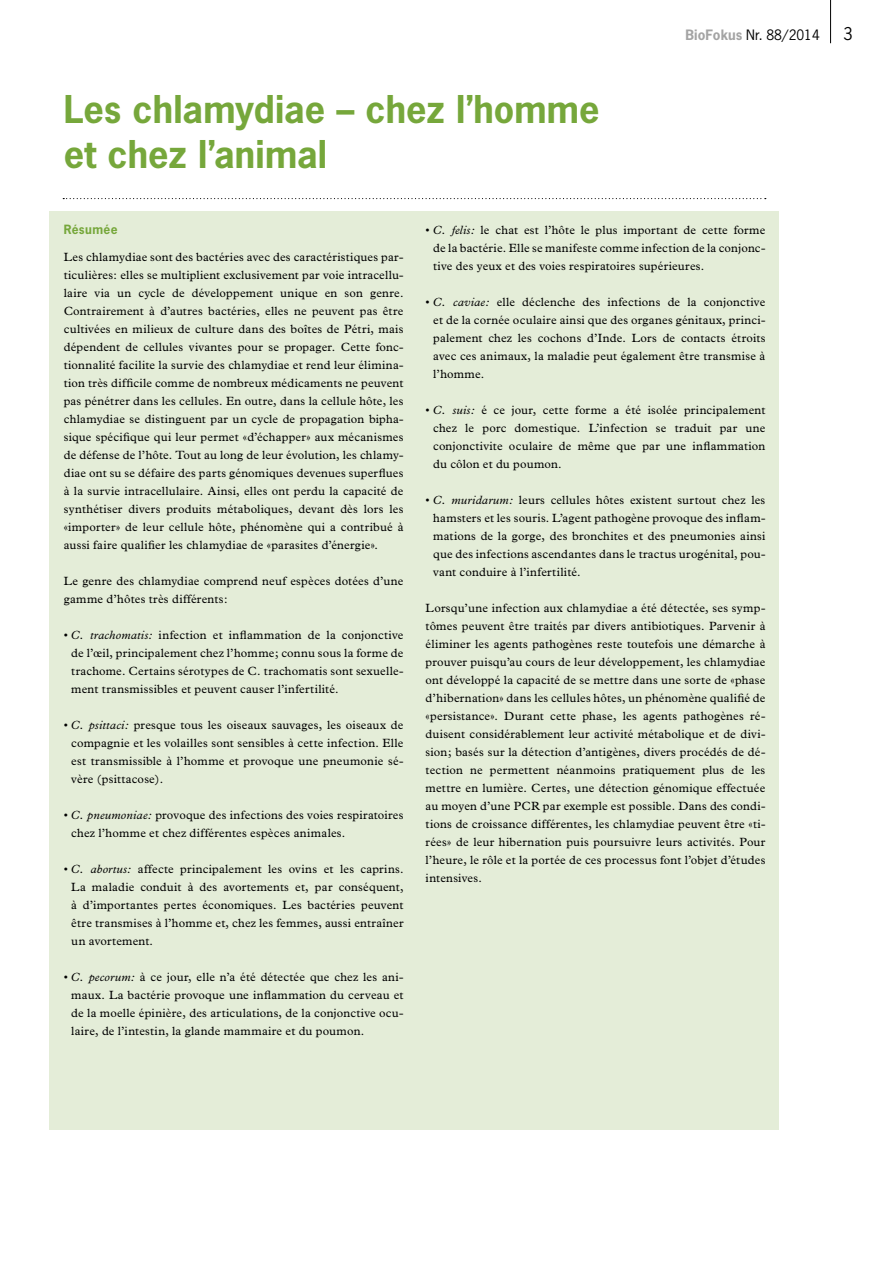
<style>
.page{position:relative;width:893px;height:1263px;background:#fff}
.page>*{position:absolute;margin:0;border:0;box-sizing:border-box;transform-origin:0 0}
.t1{font:700 36px/45px "News Gothic";color:#76a73b}
.t2{font:16.5px "News Gothic";color:#000}
.t3{font:13.5px "News Gothic";color:#000}
.t4{font:12px/18px "Plantin";letter-spacing:.02em;color:#000;text-align:justify}
.t5{font:700 12px "News Gothic";letter-spacing:.03em;color:#76a73b}
.s1{font-weight:700;color:#a4a4a4}
.s2{font-style:italic}
</style>
<div class="page">
<hr style="left:830px;top:0;width:1px;height:43px;background:#000">
<div style="left:415px;top:212px;width:364px;height:918px;background:#e4edd8"></div>
<div style="left:49px;top:212px;width:367px;height:918px;background:#e4edd8"></div>
<svg style="left:63px;top:198px;width:703px;height:1px"></svg>
<h1 class="t1" style="left:64px;top:86px;width:537px">Les chlamydiae – chez l’homme et chez l’animal</h1>
<p class="t3" style="left:685px;top:26px;width:136px"><span class="s1">BioFokus</span> Nr. 88/2014</p>
<h2 class="t2" style="left:843px;top:23px;width:11px">3</h2>
<p class="t5" style="left:64px;top:222px;width:55px">Résumée</p>
<p class="t4" style="left:64px;top:248px;width:341px">Les chlamydiae sont des bactéries avec des caractéristiques par&shy;ticulières: elles se multiplient exclusivement par voie intracellu&shy;laire via un cycle de développement unique en son genre.<br>Contrairement à d’autres bactéries, elles ne peuvent pas être cultivées en milieux de culture dans des boîtes de Pétri, mais dépendent de cellules vivantes pour se propager. Cette fonc&shy;tionnalité facilite la survie des chlamydiae et rend leur élimina&shy;tion très difficile comme de nombreux médicaments ne peuvent pas pénétrer dans les cellules. En outre, dans la cellule hôte, les chlamydiae se distinguent par un cycle de propagation bipha&shy;sique spécifique qui leur permet «d’échapper» aux mécanismes de défense de l’hôte. Tout au long de leur évolution, les chlamy&shy;diae ont su se défaire des parts génomiques devenues superflues à la survie intracellulaire. Ainsi, elles ont perdu la capacité de synthétiser divers produits métaboliques, devant dès lors les «importer» de leur cellule hôte, phénomène qui a contribué à aussi faire qualifier les chlamydiae de «parasites d’énergie».</p>
<p class="t4" style="left:64px;top:572px;width:341px">Le genre des chlamydiae comprend neuf espèces dotées d’une gamme d’hôtes très différents:</p>
<p class="t4" style="left:71px;top:626px;width:334px;text-indent:-8px">• <span class="s2">C. trachomatis:</span> infection et inflammation de la conjonctive de l’œil, principalement chez l’homme; connu sous la forme de trachome. Certains sérotypes de C. trachomatis sont sexuelle&shy;ment transmissibles et peuvent causer l’infertilité.</p>
<p class="t4" style="left:71px;top:716px;width:334px;text-indent:-8px">• <span class="s2">C. psittaci:</span> presque tous les oiseaux sauvages, les oiseaux de compagnie et les volailles sont sensibles à cette infection. Elle est transmissible à l’homme et provoque une pneumonie sé&shy;vère (psittacose).</p>
<p class="t4" style="left:71px;top:806px;width:334px;text-indent:-8px">• <span class="s2">C. pneumoniae:</span> provoque des infections des voies respiratoires chez l’homme et chez différentes espèces animales.</p>
<p class="t4" style="left:71px;top:860px;width:334px;text-indent:-8px">• <span class="s2">C. abortus:</span> affecte principalement les ovins et les caprins.<br>La maladie conduit à des avortements et, par conséquent, à d’importantes pertes économiques. Les bactéries peuvent être transmises à l’homme et, chez les femmes, aussi entraîner un avortement.</p>
<p class="t4" style="left:71px;top:968px;width:334px;text-indent:-8px">• <span class="s2">C. pecorum:</span> à ce jour, elle n’a été détectée que chez les ani&shy;maux. La bactérie provoque une inflammation du cerveau et de la moelle épinière, des articulations, de la conjonctive ocu&shy;laire, de l’intestin, la glande mammaire et du poumon.</p>
<p class="t4" style="left:433px;top:221px;width:334px;text-indent:-8px">• <span class="s2">C. felis:</span> le chat est l’hôte le plus important de cette forme de la bactérie. Elle se manifeste comme infection de la conjonc&shy;tive des yeux et des voies respiratoires supérieures.</p>
<p class="t4" style="left:433px;top:293px;width:334px;text-indent:-8px">• <span class="s2">C. caviae:</span> elle déclenche des infections de la conjonctive et de la cornée oculaire ainsi que des organes génitaux, princi&shy;palement chez les cochons d’Inde. Lors de contacts étroits avec ces animaux, la maladie peut également être transmise à l’homme.</p>
<p class="t4" style="left:433px;top:401px;width:334px;text-indent:-8px">• <span class="s2">C. suis:</span> é ce jour, cette forme a été isolée principalement chez le porc domestique. L’infection se traduit par une conjonctivite oculaire de même que par une inflammation du côlon et du poumon.</p>
<p class="t4" style="left:433px;top:491px;width:334px;text-indent:-8px">• <span class="s2">C. muridarum:</span> leurs cellules hôtes existent surtout chez les hamsters et les souris. L’agent pathogène provoque des inflam&shy;mations de la gorge, des bronchites et des pneumonies ainsi que des infections ascendantes dans le tractus urogénital, pou&shy;vant conduire à l’infertilité.</p>
<p class="t4" style="left:426px;top:599px;width:341px">Lorsqu’une infection aux chlamydiae a été détectée, ses symp&shy;tômes peuvent être traités par divers antibiotiques. Parvenir à éliminer les agents pathogènes reste toutefois une démarche à prouver puisqu’au cours de leur développement, les chlamydiae ont développé la capacité de se mettre dans une sorte de «phase d’hibernation» dans les cellules hôtes, un phénomène qualifié de «persistance». Durant cette phase, les agents pathogènes ré&shy;duisent considérablement leur activité métabolique et de divi&shy;sion; basés sur la détection d’antigènes, divers procédés de dé&shy;tection ne permettent néanmoins pratiquement plus de les mettre en lumière. Certes, une détection génomique effectuée au moyen d’une PCR par exemple est possible. Dans des condi&shy;tions de croissance différentes, les chlamydiae peuvent être «ti&shy;rées» de leur hibernation puis poursuivre leurs activités. Pour l’heure, le rôle et la portée de ces processus font l’objet d’études intensives.</p>
</div>
